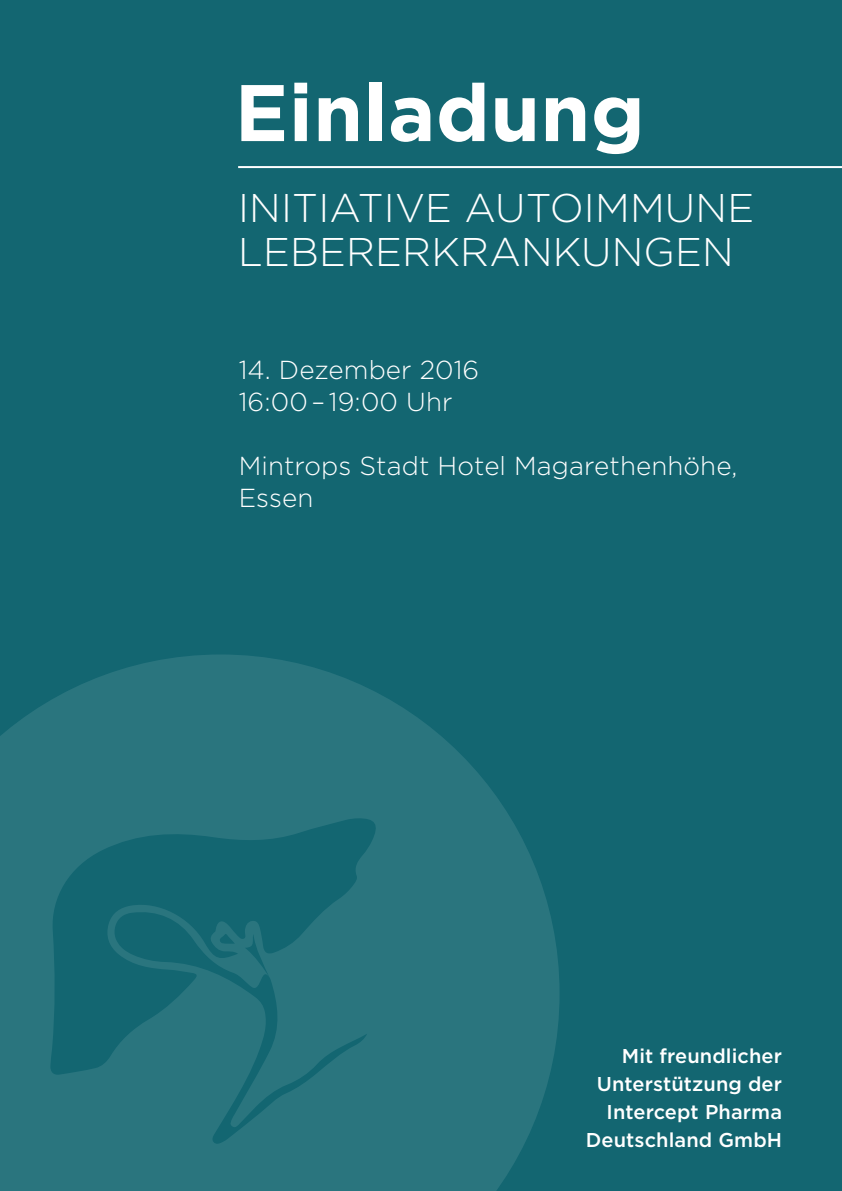
<style>
.page{position:relative;width:842px;height:1191px;background:#136671}
.page>*{position:absolute;margin:0;border:0;box-sizing:border-box;transform-origin:0 0}
.Paragraph_Standard_V{font:700 80px "Gotham";letter-spacing:.005em;color:#fff}
.Paragraph_Standard_V-2{font:300 40px/44px "Gotham";letter-spacing:.005em;color:#fff}
.Paragraph_Standard_V-3{font:300 26px/32px "Gotham";letter-spacing:.005em;color:#fff}
.Paragraph_Standard_V-4{font:500 20px/28px "Gotham";letter-spacing:.005em;color:#fff;text-align:right}
</style>
<div class="page">
<svg style="left:0;top:654px;width:560px;height:537px;fill:#2a757e"></svg>
<svg style="left:50px;top:818px;width:330px;height:257px"></svg>
<svg style="left:113px;top:909px;width:254px;height:236px;fill:#2a757e"></svg>
<svg style="left:219px;top:932px;width:16px;height:12px"></svg>
<hr style="left:238px;top:166px;width:604px;height:2px;background:#fff">
<p class="Paragraph_Standard_V" style="left:235px;top:60px;width:412px">Einladung</p>
<p class="Paragraph_Standard_V-2" style="left:238px;top:185px;width:517px">INITIATIVE AUTOIMMUNE<br>LEBERERKRANKUNGEN</p>
<p class="Paragraph_Standard_V-3" style="left:239px;top:353px;width:242px">14. Dezember 2016</p>
<p class="Paragraph_Standard_V-3" style="left:239px;top:385px;width:215px">16:00 – 19:00 Uhr</p>
<p class="Paragraph_Standard_V-3" style="left:239px;top:449px;width:500px">Mintrops Stadt Hotel Magarethenhöhe,<br>Essen</p>
<p class="Paragraph_Standard_V-4" style="left:586px;top:1041px;width:198px">Mit freundlicher<br>Unterstützung der<br>Intercept Pharma<br>Deutschland GmbH</p>
</div>
